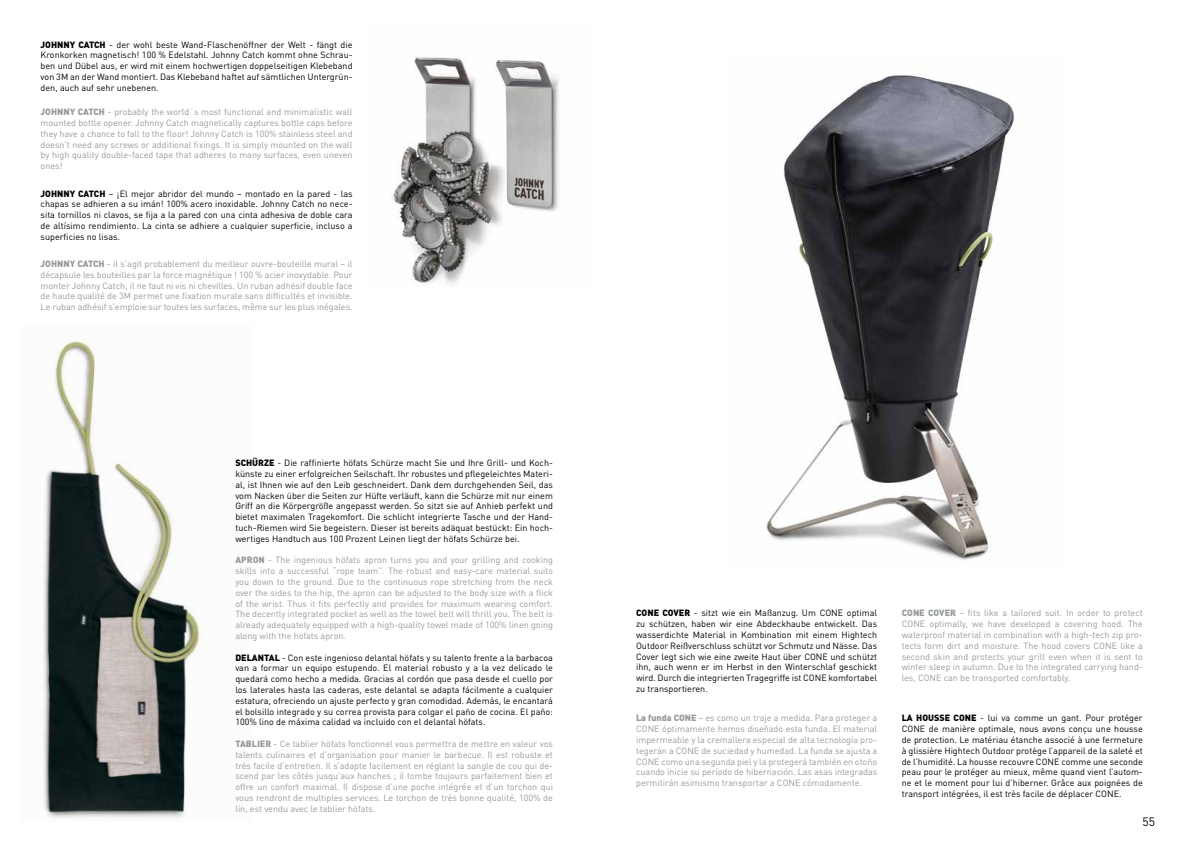
<style>
.page{position:relative;width:1191px;height:842px;background:#fff}
.page>*{position:absolute;margin:0;border:0;box-sizing:border-box;transform-origin:0 0}
.t1{font:12px "DIN Pro";color:#000}
.t2{font:9px/10.8px "DIN Pro";color:#000;text-align:justify}
.t3{font:9px/10.8px "DIN Pro";color:#969a9c;text-align:justify}
.s1{font-weight:900}
</style>
<div class="page">
<img style="left:766px;top:75px;width:249px;height:485px">
<img style="left:43px;top:340px;width:162px;height:478px">
<img style="left:392px;top:57px;width:167px;height:228px">
<p class="t2" style="left:41px;top:39px;width:313px"><span class="s1">JOHNNY CATCH</span> - der wohl beste Wand-Flaschenöffner der Welt - fängt die Kronkorken magnetisch! 100 % Edelstahl. Johnny Catch kommt ohne Schrau&shy;ben und Dübel aus, er wird mit einem hochwertigen doppelseitigen Klebeband von 3M an der Wand montiert. Das Klebeband haftet auf sämtlichen Untergrün&shy;den, auch auf sehr unebenen.</p>
<p class="t3" style="left:41px;top:106px;width:313px"><span class="s1">JOHNNY CATCH</span> - probably the world´s most functional and minimalistic wall mounted bottle opener. Johnny Catch magnetically captures bottle caps before they have a chance to fall to the floor! Johnny Catch is 100% stainless steel and doesn’t need any screws or additional fixings. It is simply mounted on the wall by high quality double-faced tape that adheres to many surfaces, even uneven ones!</p>
<p class="t2" style="left:41px;top:187px;width:313px"><span class="s1">JOHNNY CATCH</span> – ¡El mejor abridor del mundo – montado en la pared - las chapas se adhieren a su imán! 100% acero inoxidable. Johnny Catch no nece&shy;sita tornillos ni clavos, se fija a la pared con una cinta adhesiva de doble cara de altísimo rendimiento. La cinta se adhiere a cualquier superficie, incluso a superficies no lisas.</p>
<p class="t3" style="left:41px;top:258px;width:313px"><span class="s1">JOHNNY CATCH</span> - il s‘agit probablement du meilleur ouvre-bouteille mural – il décapsule les bouteilles par la force magnétique ! 100 % acier inoxydable. Pour monter Johnny Catch, il ne faut ni vis ni chevilles. Un ruban adhésif double face de haute qualité de 3M permet une fixation murale sans difficultés et invisible.<br>Le ruban adhésif s’emploie sur toutes les surfaces, même sur les plus inégales.</p>
<p class="t2" style="left:235px;top:457px;width:319px"><span class="s1">SCHÜRZE</span> - Die raffinierte höfats Schürze macht Sie und Ihre Grill- und Koch&shy;künste zu einer erfolgreichen Seilschaft. Ihr robustes und pflegeleichtes Materi&shy;al, ist Ihnen wie auf den Leib geschneidert. Dank dem durchgehenden Seil, das vom Nacken über die Seiten zur Hüfte verläuft, kann die Schürze mit nur einem Griff an die Körpergröße angepasst werden. So sitzt sie auf Anhieb perfekt und bietet maximalen Tragekomfort. Die schlicht integrierte Tasche und der Hand&shy;tuch-Riemen wird Sie begeistern. Dieser ist bereits adäquat bestückt: Ein hoch&shy;wertiges Handtuch aus 100 Prozent Leinen liegt der höfats Schürze bei.</p>
<p class="t3" style="left:235px;top:554px;width:319px"><span class="s1">APRON</span> - The ingenious höfats apron turns you and your grilling and cooking skills into a successful “rope team”. The robust and easy-care material suits you down to the ground. Due to the continuous rope stretching from the neck over the sides to the hip, the apron can be adjusted to the body size with a flick of the wrist. Thus it fits perfectly and provides for maximum wearing comfort.<br>The decently integrated pocket as well as the towel belt will thrill you. The belt is already adequately equipped with a high-quality towel made of 100% linen going along with the höfats apron.</p>
<p class="t2" style="left:235px;top:651px;width:319px"><span class="s1">DELANTAL</span> - Con este ingenioso delantal höfats y su talento frente a la barbacoa van a formar un equipo estupendo. El material robusto y a la vez delicado le quedará como hecho a medida. Gracias al cordón que pasa desde el cuello por los laterales hasta las caderas, este delantal se adapta fácilmente a cualquier estatura, ofreciendo un ajuste perfecto y gran comodidad. Además, le encantará el bolsillo integrado y su correa provista para colgar el paño de cocina. El paño:<br>100% lino de máxima calidad va incluido con el delantal höfats.</p>
<p class="t3" style="left:235px;top:738px;width:319px"><span class="s1">TABLIER</span> - Ce tablier höfats fonctionnel vous permettra de mettre en valeur vos talents culinaires et d’organisation pour manier le barbecue. Il est robuste et très facile d’entretien. Il s’adapte facilement en réglant la sangle de cou qui de&shy;scend par les côtés jusqu’aux hanches ; il tombe toujours parfaitement bien et offre un confort maximal. Il dispose d’une poche intégrée et d’un torchon qui vous rendront de multiples services. Le torchon de très bonne qualité, 100% de lin, est vendu avec le tablier höfats.</p>
<p class="t2" style="left:636px;top:607px;width:242px"><span class="s1">CONE COVER</span> - sitzt wie ein Maßanzug. Um CONE optimal zu schützen, haben wir eine Abdeckhaube entwickelt. Das wasserdichte Material in Kombination mit einem Hightech Outdoor Reißverschluss schützt vor Schmutz und Nässe. Das Cover legt sich wie eine zweite Haut über CONE und schützt ihn, auch wenn er im Herbst in den Winterschlaf geschickt wird. Durch die integrierten Tragegriffe ist CONE komfortabel zu transportieren.</p>
<p class="t3" style="left:901px;top:607px;width:242px"><span class="s1">CONE COVER</span> – fits like a tailored suit. In order to protect CONE optimally, we have developed a covering hood. The waterproof material in combination with a high-tech zip pro&shy;tects form dirt and moisture. The hood covers CONE like a second skin and protects your grill even when it is sent to winter sleep in autumn. Due to the integrated carrying hand&shy;les, CONE can be transported comfortably.</p>
<p class="t3" style="left:636px;top:712px;width:242px"><span class="s1">La funda CONE</span> – es como un traje a medida. Para proteger a CONE óptimamente hemos diseñado esta funda. El material impermeable y la cremallera especial de alta tecnología pro&shy;tegerán a CONE de suciedad y humedad. La funda se ajusta a CONE como una segunda piel y la protegerá también en otoño cuando inicie su período de hibernación. Las asas integradas permitirán asimismo transportar a CONE cómodamente.</p>
<p class="t2" style="left:901px;top:712px;width:242px"><span class="s1">LA HOUSSE CONE</span> - lui va comme un gant. Pour protéger CONE de manière optimale, nous avons conçu une housse de protection. Le matériau étanche associé à une fermeture à glissière Hightech Outdoor protège l’appareil de la saleté et de l’humidité. La housse recouvre CONE comme une seconde peau pour le protéger au mieux, même quand vient l’autom&shy;ne et le moment pour lui d’hiberner. Grâce aux poignées de transport intégrées, il est très facile de déplacer CONE.</p>
<h1 class="t1" style="left:1142px;top:813px;width:14px">55</h1>
</div>
